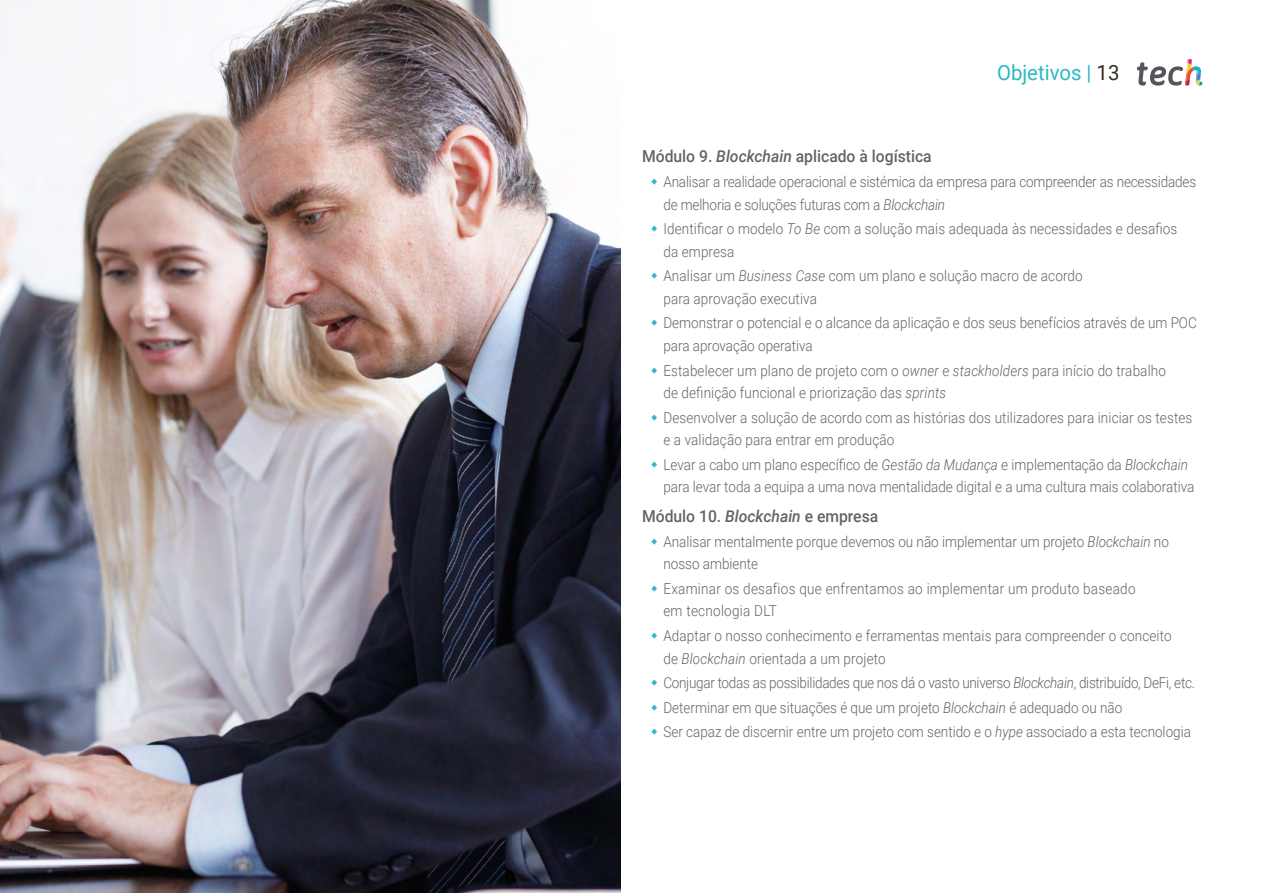
<style>
.page{position:relative;width:1263px;height:893px;background:#fff}
.page>*{position:absolute;margin:0;border:0;box-sizing:border-box;transform-origin:0 0}
.t1{font:21px "Roboto";color:#2db8c5}
.t2{font:500 16.5px "Roboto";color:#61646a;scale:.95 1}
.t3{font:300 15px/22.5px "Roboto";color:#61646a;scale:.9 1}
.t4{font:300 15px/22.5px "Roboto";letter-spacing:.02em;color:#61646a;scale:.9 1}
.s1{color:#312e20}
.s2{font-style:italic}
</style>
<div class="page">
<svg style="left:1137px;top:59px;width:65px;height:27px"></svg>
<img style="left:0;top:0;width:621px;height:893px">
<h1 class="t1" style="left:997px;top:57px;width:124px">Objetivos | <span class="s1">13</span></h1>
<p class="t2" style="left:642px;top:145px;width:306px">Módulo 9. <span class="s2">Blockchain</span> aplicado à logística</p>
<p class="t3" style="left:663px;top:170px;width:594px">Analisar a realidade operacional e sistémica da empresa para compreender as necessidades de melhoria e soluções futuras com a <span class="s2">Blockchain</span></p>
<p class="t3" style="left:663px;top:217px;width:573px">Identificar o modelo <span class="s2">To Be</span> com a solução mais adequada às necessidades e desafios da empresa</p>
<p class="t3" style="left:663px;top:264px;width:467px">Analisar um <span class="s2">Business Case</span> com um plano e solução macro de acordo para aprovação executiva</p>
<p class="t3" style="left:663px;top:311px;width:594px">Demonstrar o potencial e o alcance da aplicação e dos seus benefícios através de um POC para aprovação operativa</p>
<p class="t3" style="left:663px;top:358px;width:560px">Estabelecer um plano de projeto com o <span class="s2">owner</span> e <span class="s2">stackholders</span> para início do trabalho de definição funcional e priorização das <span class="s2">sprints</span></p>
<p class="t3" style="left:663px;top:406px;width:589px">Desenvolver a solução de acordo com as histórias dos utilizadores para iniciar os testes e a validação para entrar em produção</p>
<p class="t3" style="left:663px;top:453px;width:591px">Levar a cabo um plano específico de <span class="s2">Gestão da Mudança</span> e implementação da <span class="s2">Blockchain </span>para levar toda a equipa a uma nova mentalidade digital e a uma cultura mais colaborativa</p>
<p class="t2" style="left:642px;top:505px;width:250px">Módulo 10. <span class="s2">Blockchain</span> e empresa</p>
<p class="t3" style="left:663px;top:530px;width:563px">Analisar mentalmente porque devemos ou não implementar um projeto <span class="s2">Blockchain</span> no nosso ambiente</p>
<p class="t4" style="left:663px;top:577px;width:526px">Examinar os desafios que enfrentamos ao implementar um produto baseado em tecnologia DLT</p>
<p class="t3" style="left:663px;top:624px;width:566px">Adaptar o nosso conhecimento e ferramentas mentais para compreender o conceito de <span class="s2">Blockchain</span> orientada a um projeto</p>
<p class="t3" style="left:663px;top:670px;width:592px;line-height:24.6px">Conjugar todas as possibilidades que nos dá o vasto universo <span class="s2">Blockchain</span>, distribuído, DeFi, etc.<br>Determinar em que situações é que um projeto <span class="s2">Blockchain</span> é adequado ou não<br>Ser capaz de discernir entre um projeto com sentido e o <span class="s2">hype</span> associado a esta tecnologia</p>
</div>
